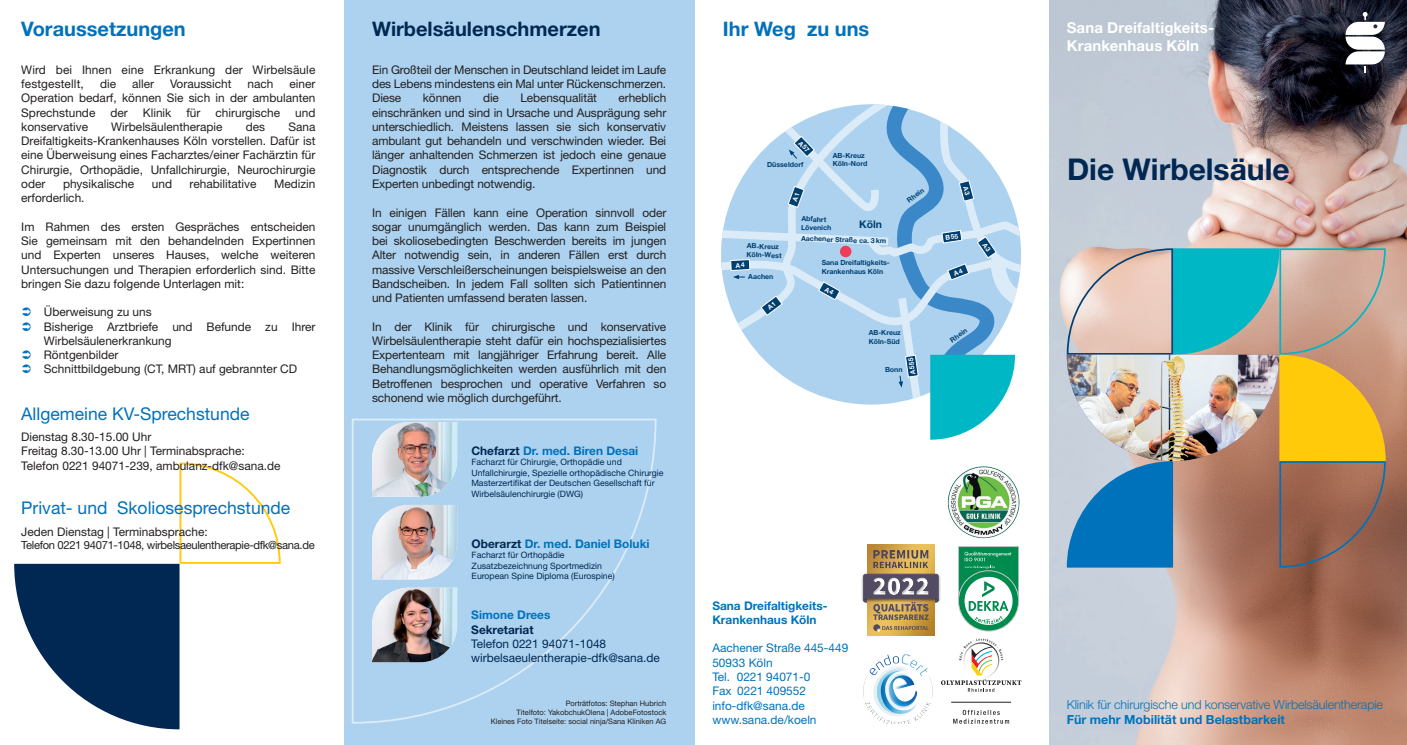
<style>
.page{position:relative;width:1407px;height:745px;background:#fff}
.page>*{position:absolute;margin:0;border:0;box-sizing:border-box;transform-origin:0 0}
.t1{font:700 30px "Helvetica Neue LT Pro";color:#002853}
.t2{font:700 20px "Helvetica Neue LT Pro";color:#0072bc}
.t3{font:700 20px "Helvetica Neue LT Pro";color:#002853}
.t4{font:17.5px "Helvetica Neue LT Pro";color:#0072bc}
.t5{font:700 15px/18px "Helvetica Neue LT Pro";letter-spacing:.005em;color:#fff}
.t6{font:300 12.5px "Helvetica Neue LT Pro";letter-spacing:-.01em;color:#0072bc}
.t7{font:700 12.5px "Helvetica Neue LT Pro";color:#0072bc}
.t8{font:11.88px/14.2px "Helvetica Neue LT Pro";color:#231f20;text-align:justify}
.t9{font:700 11.88px/14.2px "Helvetica Neue LT Pro";color:#0072bc}
.t10{font:11.88px/14.2px "Helvetica Neue LT Pro";color:#0072bc}
.t11{font:11.88px/14.2px "Helvetica Neue LT Pro";color:#002853}
.t12{font:700 11.88px "Helvetica Neue LT Pro";color:#002853}
.t13{font:11.25px "Helvetica Neue LT Pro";letter-spacing:-.03em;color:#231f20}
.t14{font:700 10.5px "Helvetica Neue LT Pro";color:#004071}
.t15{font:8.75px/10.5px "Helvetica Neue LT Pro";color:#002853}
.t16{font:7.5px/9px "Helvetica Neue LT Pro";color:#231f20;text-align:right}
.t17{font:700 7px/8.4px "Helvetica Neue LT Pro";color:#004071}
.t18{font:700 6.62px "Helvetica Neue LT Pro";color:#fff}
.s1{color:#002853}
</style>
<div class="page">
<div style="left:344px;top:0;width:350px;height:744px;background:#acd2ef"></div>
<img style="left:1049px;top:0;width:358px;height:744px">
<svg style="left:1345px;top:12px;width:40px;height:61px"></svg>
<svg style="left:14px;top:462px;width:267px;height:266px"></svg>
<svg style="left:351px;top:418px;width:306px;height:306px"></svg>
<img style="left:1066px;top:247px;width:320px;height:321px">
<img style="left:863px;top:654px;width:70px;height:69px">
<hr style="left:951px;top:701px;width:60px;height:1px;background:#231f20">
<svg style="left:953px;top:709px;width:56px;height:14px"></svg>
<svg style="left:941px;top:638px;width:80px;height:53px"></svg>
<div style="left:958px;top:570px;width:60px;height:60px;background:#008b4e;border-radius:50%"></div>
<svg style="left:958px;top:546px;width:61px;height:78px"></svg>
<img style="left:867px;top:544px;width:67px;height:91px">
<svg style="left:873px;top:558px;width:55px;height:10px"></svg>
<div style="left:873px;top:549px;width:55px;height:9px;background:#231f20;opacity:.29"></div>
<div style="left:860px;top:572px;width:81px;height:31px;background:#231f20;opacity:.75"></div>
<svg style="left:863px;top:574px;width:75px;height:57px;background:#9d8461"></svg>
<div style="left:873px;top:577px;width:55px;height:17px;background:#231f20;opacity:.29"></div>
<img style="left:372px;top:422px;width:85px;height:74px">
<img style="left:372px;top:587px;width:85px;height:74px">
<img style="left:372px;top:504px;width:85px;height:75px">
<img style="left:947px;top:466px;width:73px;height:73px">
<svg style="left:722px;top:104px;width:299px;height:335px"></svg>
<h2 class="t2" style="left:21px;top:16px;width:166px">Voraussetzungen</h2>
<p class="t8" style="left:21px;top:62px;width:296px">Wird bei Ihnen eine Erkrankung der Wirbelsäule festgestellt,</p>
<p class="t8" style="left:21px;top:76px;width:296px;text-indent:268px">einer Operation bedarf, können Sie sich in der ambulanten Sprechstunde</p>
<p class="t8" style="left:100px;top:76px;width:18px">die</p>
<p class="t8" style="left:132px;top:76px;width:23px">aller</p>
<p class="t8" style="left:170px;top:76px;width:63px">Voraussicht</p>
<p class="t8" style="left:248px;top:76px;width:27px">nach</p>
<p class="t8" style="left:110px;top:105px;width:19px">der</p>
<p class="t8" style="left:143px;top:105px;width:30px">Klinik</p>
<p class="t8" style="left:186px;top:105px;width:16px">für</p>
<p class="t8" style="left:216px;top:105px;width:66px">chirurgische</p>
<p class="t8" style="left:295px;top:105px;width:22px">und</p>
<p class="t8" style="left:21px;top:119px;width:296px;text-indent:267px">Sana Dreifaltigkeits-Krankenhauses Köln vorstellen. Dafür ist eine Überweisung eines Facharztes/einer Fachärztin für Chirurgie, Orthopädie, Unfallchirurgie, Neurochirurgie oder</p>
<p class="t8" style="left:21px;top:119px;width:68px">konservative</p>
<p class="t8" style="left:111px;top:119px;width:113px">Wirbelsäulentherapie</p>
<p class="t8" style="left:246px;top:119px;width:21px">des</p>
<p class="t8" style="left:63px;top:176px;width:73px">physikalische</p>
<p class="t8" style="left:152px;top:176px;width:22px">und</p>
<p class="t8" style="left:190px;top:176px;width:68px">rehabilitative</p>
<p class="t8" style="left:274px;top:176px;width:43px">Medizin</p>
<p class="t8" style="left:21px;top:190px;width:65px">erforderlich.</p>
<p class="t8" style="left:21px;top:219px;width:296px">Im Rahmen des ersten Gespräches entscheiden Sie gemeinsam mit den behandelnden Expertinnen und Experten unseres Hauses, welche weiteren Untersuchungen und Therapien erforderlich sind. Bitte bringen Sie dazu folgende Unterlagen mit:</p>
<p class="t8" style="left:44px;top:304px;width:273px;text-align:left">Überweisung zu uns<br>Bisherige Arztbriefe und Befunde zu Ihrer<br>Wirbelsäulenerkrankung<br>Röntgenbilder<br>Schnittbildgebung (CT, MRT) auf gebrannter CD</p>
<h3 class="t4" style="left:21px;top:402px;width:230px">Allgemeine KV-Sprechstunde</h3>
<p class="t8" style="left:21px;top:429px;width:261px;text-align:left">Dienstag 8.30-15.00 Uhr<br>Freitag 8.30-13.00 Uhr | Terminabsprache:<br>Telefon 0221 94071-239, ambulanz-dfk@sana.de</p>
<h3 class="t4" style="left:21px;top:497px;width:271px">Privat- und Skoliosesprechstunde</h3>
<p class="t8" style="left:21px;top:523px;width:188px">Jeden Dienstag | Terminabsprache:</p>
<p class="t13" style="left:21px;top:537px;width:295px">Telefon 0221 94071-1048, wirbelsaeulentherapie-dfk@sana.de</p>
<h2 class="t3" style="left:372px;top:16px;width:230px">Wirbelsäulenschmerzen</h2>
<p class="t8" style="left:372px;top:62px;width:296px">Ein Großteil der Menschen in Deutschland leidet im Laufe des Lebens mindestens ein Mal unter Rückenschmerzen.<br>Diese</p>
<p class="t8" style="left:372px;top:91px;width:296px;text-indent:246px">erheblich einschränken und sind in Ursache und Ausprägung sehr unterschiedlich. Meistens lassen sie sich konservativ ambulant gut behandeln und verschwinden wieder. Bei länger anhaltenden Schmerzen ist jedoch eine genaue Diagnostik durch entsprechende Expertinnen und Experten unbedingt notwendig.</p>
<p class="t8" style="left:372px;top:205px;width:296px">In einigen Fällen kann eine Operation sinnvoll oder sogar unumgänglich werden. Das kann zum Beispiel bei skoliosebedingten Beschwerden bereits im jungen Alter notwendig sein, in anderen Fällen erst durch massive Verschleißerscheinungen beispielsweise an den Bandscheiben. In jedem Fall sollten sich Patientinnen und Patienten umfassend beraten lassen.</p>
<p class="t8" style="left:372px;top:319px;width:296px">In der Klinik für chirurgische und konservative Wirbelsäulentherapie steht dafür ein hochspezialisiertes Expertenteam mit langjähriger Erfahrung bereit. Alle Behandlungsmöglichkeiten werden ausführlich mit den Betroffenen besprochen und operative Verfahren so schonend wie möglich durchgeführt.</p>
<p class="t8" style="left:423px;top:91px;width:40px">können</p>
<p class="t8" style="left:483px;top:91px;width:17px">die</p>
<p class="t8" style="left:520px;top:91px;width:78px">Lebensqualität</p>
<p class="t9" style="left:471px;top:442px;width:168px"><span class="s1">Chefarzt</span> Dr. med. Biren Desai</p>
<p class="t15" style="left:471px;top:456px;width:194px">Facharzt für Chirurgie, Orthopädie und Unfallchirurgie, Spezielle orthopädische Chirurgie Masterzertifikat der Deutschen Gesellschaft für Wirbelsäulenchirurgie (DWG)</p>
<p class="t9" style="left:472px;top:536px;width:179px"><span class="s1">Oberarzt</span> Dr. med. Daniel Boluki</p>
<p class="t15" style="left:472px;top:549px;width:145px">Facharzt für Orthopädie<br>Zusatzbezeichnung Sportmedizin<br>European Spine Diploma (Eurospine)</p>
<p class="t9" style="left:471px;top:607px;width:81px">Simone Drees</p>
<p class="t12" style="left:471px;top:621px;width:64px">Sekretariat</p>
<p class="t11" style="left:471px;top:636px;width:190px">Telefon 0221 94071-1048 wirbelsaeulentherapie-dfk@sana.de</p>
<p class="t16" style="left:491px;top:697px;width:177px">Porträtfotos: Stephan Hubrich<br>Titelfoto: YakobchukOlena | AdobeFotostock<br>Kleines Foto Titelseite: social ninja/Sana Kliniken AG</p>
<h2 class="t2" style="left:723px;top:16px;width:148px">Ihr Weg zu uns</h2>
<p class="t17" style="left:767px;top:160px;width:38px">Düsseldorf</p>
<p class="t17" style="left:833px;top:151px;width:36px">AB-Kreuz<br>Köln-Nord</p>
<p class="t17" style="left:747px;top:241px;width:37px;rotate:2deg">AB-Kreuz<br>Köln-West</p>
<p class="t17" style="left:748px;top:272px;width:27px">Aachen</p>
<p class="t17" style="left:801px;top:214px;width:32px;rotate:2deg">Abfahrt<br>Lövenich</p>
<p class="t14" style="left:859px;top:218px;width:24px">Köln</p>
<p class="t17" style="left:801px;top:234px;width:86px;rotate:2deg">Aachener Straße ca. 3 km</p>
<p class="t17" style="left:821px;top:258px;width:70px">Sana Dreifaltigkeits-<br>Krankenhaus Köln</p>
<p class="t17" style="left:905px;top:197px;width:21px;rotate:-36deg">Rhein</p>
<p class="t17" style="left:868px;top:328px;width:34px">AB-Kreuz<br>Köln-Süd</p>
<p class="t18" style="left:909px;top:374px;width:18px;rotate:-98deg">A 555</p>
<p class="t17" style="left:885px;top:365px;width:19px">Bonn</p>
<p class="t17" style="left:948px;top:336px;width:21px;rotate:-34deg">Rhein</p>
<p class="t9" style="left:712px;top:597px;width:117px">Sana Dreifaltigkeits-<br>Krankenhaus Köln</p>
<p class="t10" style="left:712px;top:640px;width:137px">Aachener Straße 445-449<br>50933 Köln<br>Tel. 0221 94071-0<br>Fax 0221 409552 info-dfk@sana.de www.sana.de/koeln</p>
<p class="t5" style="left:1067px;top:18px;width:149px">Sana Dreifaltigkeits-<br>Krankenhaus Köln</p>
<h1 class="t1" style="left:1067px;top:151px;width:224px">Die Wirbelsäule</h1>
<p class="t6" style="left:1067px;top:696px;width:318px">Klinik für chirurgische und konservative Wirbelsäulentherapie</p>
<p class="t7" style="left:1067px;top:711px;width:220px">Für mehr Mobilität und Belastbarkeit</p>
</div>
